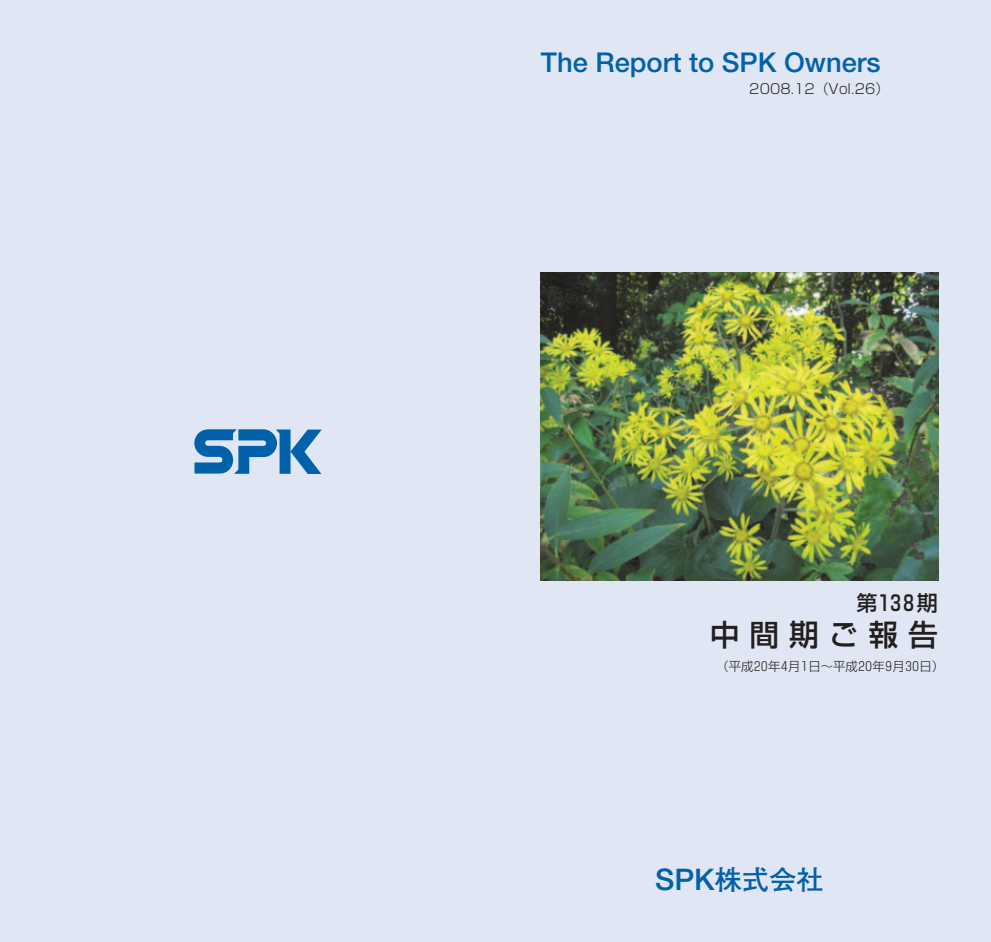
<style>
.page{position:relative;width:991px;height:942px;background:#fff}
.page>*{position:absolute;margin:0;border:0;box-sizing:border-box;transform-origin:0 0}
.t1{font:500 29.75px "Shin Go";letter-spacing:.335em;color:#231f20}
.t2{font:700 27.3px "Futo Go B101";color:#0161aa}
.t3{font:500 21.18px "Shin Go";letter-spacing:-.285em;color:#231f20}
.t4{font:300 13.65px "Shin Go";color:#231f20}
.t5{font:300 12.42px "Shin Go";letter-spacing:-.19em;color:#231f20}
.s1{font-size:29.75px}
</style>
<div class="page">
<div style="left:0;top:0;width:990px;height:942px;background:#e0e6f3"></div>
<img style="left:541px;top:273px;width:397px;height:307px">
<svg style="left:194px;top:429px;width:128px;height:45px"></svg>
<p class="t2" style="left:541px;top:51px;width:341px">The Report to SPK Owners</p>
<p class="t4" style="left:749px;top:83px;width:141px">2008.12（Vol.26）</p>
<p class="t3" style="left:856px;top:595px;width:83px">第１３８期</p>
<p class="t1" style="left:709px;top:623px;width:230px">中間期ご報告</p>
<p class="t5" style="left:716px;top:661px;width:229px">（平成２０年４月１日～平成２０年９月３０日）</p>
<p class="t2" style="left:655px;top:869px;width:170px"><span class="s1">SPK</span>株式会社</p>
</div>
